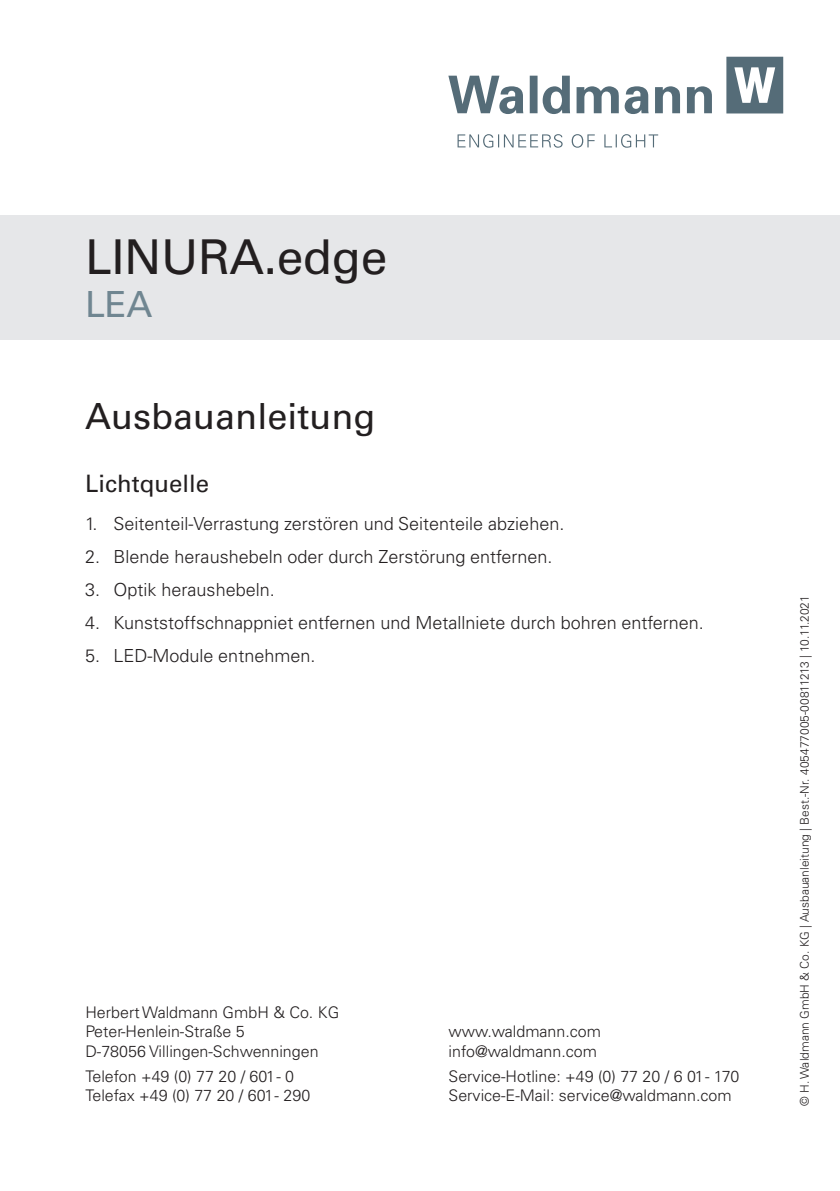
<style>
.page{position:relative;width:840px;height:1191px;background:#fff}
.page>*{position:absolute;margin:0;border:0;box-sizing:border-box;transform-origin:0 0}
.t1{font:48px "Univers LT Pro 55 Roman";letter-spacing:-.01em;color:#231f20}
.t2{font:36px "Univers LT Pro 55 Roman";color:#231f20}
.t3{font:36px "Univers LT Pro 55 Roman";color:#708691}
.t4{font:24px "Univers LT Pro 55 Roman";color:#231f20}
.t5{font:300 18px "Univers LT Pro 45";color:#231f20}
.t6{font:300 16px/19.2px "Univers LT Pro 45";color:#231f20}
.t7{font:300 12px "Univers LT Pro 45";color:#231f20}
</style>
<div class="page">
<svg style="left:726px;top:57px;width:56px;height:56px"></svg>
<svg style="left:448px;top:76px;width:263px;height:38px"></svg>
<svg style="left:457px;top:134px;width:200px;height:14px"></svg>
<div style="left:0;top:215px;width:839px;height:125px;background:#e6e7e9"></div>
<h1 class="t1" style="left:85px;top:228px;width:303px">LINURA.edge</h1>
<h2 class="t3" style="left:85px;top:282px;width:69px">LEA</h2>
<h2 class="t2" style="left:85px;top:394px;width:292px">Ausbauanleitung</h2>
<h3 class="t4" style="left:85px;top:468px;width:126px">Lichtquelle</h3>
<p class="t5" style="left:85px;top:513px;width:480px">1. Seitenteil-Verrastung zerstören und Seitenteile abziehen.</p>
<p class="t5" style="left:85px;top:546px;width:468px">2. Blende heraushebeln oder durch Zerstörung entfernen.</p>
<p class="t5" style="left:85px;top:579px;width:191px">3. Optik heraushebeln.</p>
<p class="t5" style="left:85px;top:612px;width:620px">4. Kunststoffschnappniet entfernen und Metallniete durch bohren entfernen.</p>
<p class="t5" style="left:85px;top:644px;width:232px">5. LED-Module entnehmen.</p>
<p class="t6" style="left:85px;top:1003px;width:255px">Herbert Waldmann GmbH &amp; Co. KG<br>Peter-Henlein-Straße 5<br>D-78056 Villingen-Schwenningen</p>
<p class="t6" style="left:85px;top:1066px;width:226px">Telefon +49 (0) 77 20 / 601 - 0<br>Telefax +49 (0) 77 20 / 601 - 290</p>
<p class="t6" style="left:448px;top:1022px;width:154px">www.waldmann.com info@waldmann.com</p>
<p class="t6" style="left:448px;top:1066px;width:292px">Service-Hotline: +49 (0) 77 20 / 6 01 - 170<br>Service-E-Mail: service@waldmann.com</p>
<p class="t7" style="left:797px;top:1106px;width:512px;rotate:-90deg">© H. Waldmann GmbH &amp; Co. KG | Ausbauanleitung | Best.-Nr. 405477005-00811213 | 10.11.2021</p>
</div>
